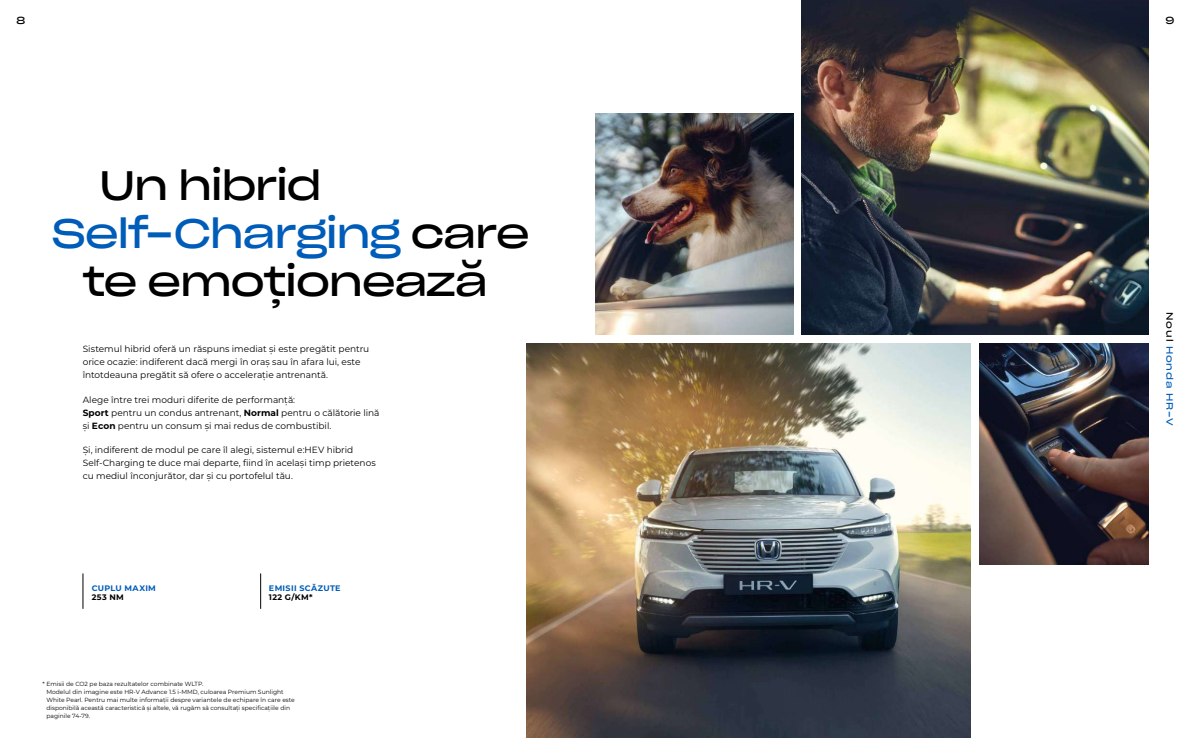
<style>
.page{position:relative;width:1191px;height:738px;background:#fff}
.page>*{position:absolute;margin:0;border:0;box-sizing:border-box;transform-origin:0 0}
.t1{font:40px "Sharp Grotesk Book 25";letter-spacing:-.035em;color:#000}
.t2{font:40px "Sharp Grotesk Book 25";letter-spacing:-.035em;color:#005cb9}
.t3{font:10px "Sharp Grotesk Book 25";color:#000}
.t4{font:9px/13px "Montserrat";color:#000}
.t5{font:9px "Sharp Grotesk Book 25";letter-spacing:.095em;color:#005cb9}
.t6{font:700 8px "Montserrat";letter-spacing:.04em;color:#005cb9}
.t7{font:700 8px "Montserrat";letter-spacing:.045em;color:#000}
.t8{font:6px/8px "Montserrat";color:#000}
.s1{color:#000}
.s2{font-weight:700}
</style>
<div class="page">
<img style="left:979px;top:343px;width:169px;height:221px">
<img style="left:801px;top:0;width:347px;height:334px">
<img style="left:527px;top:343px;width:443px;height:394px">
<img style="left:595px;top:113px;width:198px;height:222px">
<hr style="left:83px;top:573px;width:1px;height:35px;background:#000">
<hr style="left:260px;top:573px;width:1px;height:35px;background:#000">
<p class="t3" style="left:17px;top:12px;width:10px">8</p>
<p class="t3" style="left:1165px;top:12px;width:10px">9</p>
<h1 class="t1" style="left:99px;top:151px;width:224px">Un hibrid</h1>
<h1 class="t2" style="left:52px;top:199px;width:479px">Self-Charging <span class="s1">care</span></h1>
<h1 class="t1" style="left:83px;top:246px;width:407px">te emoţionează</h1>
<p class="t4" style="left:83px;top:342px;width:288px">Sistemul hibrid oferă un răspuns imediat și este pregătit pentru orice ocazie: indiferent dacă mergi în oraș sau în afara lui, este întotdeauna pregătit să ofere o accelerație antrenantă.</p>
<p class="t4" style="left:83px;top:392px;width:298px">Alege între trei moduri diferite de performanță:<br><span class="s2">Sport</span> pentru un condus antrenant, <span class="s2">Normal</span> pentru o călătorie lină și <span class="s2">Econ</span> pentru un consum și mai redus de combustibil.</p>
<p class="t4" style="left:83px;top:442px;width:295px">Și, indiferent de modul pe care îl alegi, sistemul e:HEV hibrid<br>Self-Charging te duce mai departe, fiind în același timp prietenos cu mediul înconjurător, dar și cu portofelul tău.</p>
<p class="t6" style="left:92px;top:581px;width:66px">CUPLU MAXIM</p>
<p class="t7" style="left:92px;top:590px;width:34px">253 NM</p>
<p class="t6" style="left:269px;top:581px;width:73px">EMISII SCĂZUTE</p>
<p class="t7" style="left:269px;top:590px;width:45px">122 G/KM*</p>
<p class="t8" style="left:46px;top:679px;width:250px;text-indent:-4px">* Emisii de CO2 pe baza rezultatelor combinate WLTP.<br>Modelul din imagine este HR-V Advance 1.5 i-MMD, culoarea Premium Sunlight White Pearl. Pentru mai multe informații despre variantele de echipare în care este disponibilă această caracteristică și altele, vă rugăm să consultați specificațiile din paginile 74-79.</p>
<p class="t5" style="left:1177px;top:312px;width:115px;rotate:90deg"><span class="s1">Noul</span> Honda HR-V</p>
</div>
